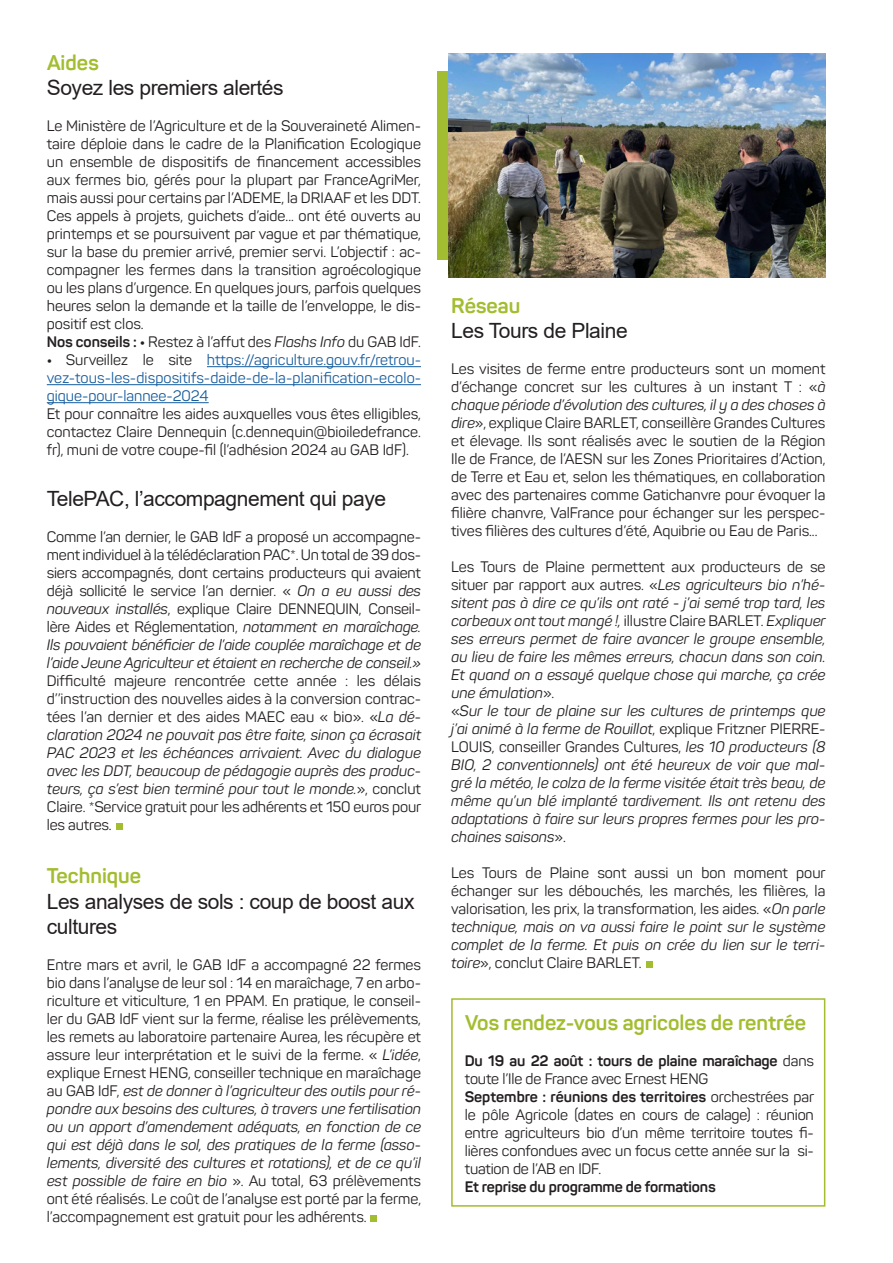
<style>
.page{position:relative;width:893px;height:1263px;background:#fff}
.page>*{position:absolute;margin:0;border:0;box-sizing:border-box;transform-origin:0 0}
.t1{font:21px/25.2px "Arial";letter-spacing:-.02em;color:#231f20}
.t2{font:700 21px "Panton";color:#a2bd2f}
.t3{font:15px/18px "Panton";color:#231f20;text-align:justify}
.t4{font:italic 15px/18px "Panton";color:#231f20;text-align:justify}
.t5{font:15px/18px "Panton";letter-spacing:.01em;color:#175d9e;text-align:justify}
.t6{font:700 15px/18px "Panton";letter-spacing:-.01em;color:#231f20}
.s1{font-weight:700}
.s2{font-style:italic}
.s3{font-weight:700;color:#231f20}
.s4{color:#231f20}
.s5{font-style:normal}
.s6{font-weight:400}
</style>
<div class="page">
<div style="left:437px;top:71px;width:11px;height:188px;background:#a2bd2f"></div>
<img style="left:448px;top:54px;width:377px;height:223px">
<hr style="left:207px;top:366px;width:214px;height:1px;background:#175d9e">
<hr style="left:47px;top:384px;width:374px;height:1px;background:#175d9e">
<hr style="left:47px;top:402px;width:162px;height:1px;background:#175d9e">
<div style="left:451px;top:998px;width:374px;height:208px;border:2px solid #a2bd2f"></div>
<svg style="left:646px;top:961px;width:7px;height:7px"></svg>
<svg style="left:370px;top:1215px;width:7px;height:6px"></svg>
<svg style="left:116px;top:823px;width:6px;height:7px"></svg>
<p class="t2" style="left:47px;top:50px;width:53px">Aides</p>
<p class="t1" style="left:47px;top:75px;width:238px">Soyez les premiers alertés</p>
<p class="t3" style="left:47px;top:117px;width:376px">Le Ministère de l’Agriculture et de la Souveraineté Alimen&shy;taire déploie dans le cadre de la Planification Ecologique un ensemble de dispositifs de financement accessibles aux fermes bio, gérés pour la plupart par FranceAgriMer, mais aussi pour certains par l’ADEME, la DRIAAF et les DDT.<br>Ces appels à projets, guichets d’aide... ont été ouverts au printemps et se poursuivent par vague et par thématique, sur la base du premier arrivé, premier servi. L’objectif : ac&shy;compagner les fermes dans la transition agroécologique ou les plans d’urgence. En quelques jours, parfois quelques heures selon la demande et la taille de l’enveloppe, le dis&shy;positif est clos.</p>
<p class="t3" style="left:47px;top:333px;width:376px"><span class="s1">Nos conseils : •</span> Restez à l’affut des <span class="s2">Flashs Info</span> du GAB IdF.</p>
<p class="t5" style="left:47px;top:351px;width:376px"><span class="s3">•</span> <span class="s4">Surveillez le site</span> https://agriculture.gouv.fr/retrou&shy;vez-tous-les-dispositifs-daide-de-la-planification-ecolo&shy;gique-pour-lannee-2024</p>
<p class="t3" style="left:47px;top:405px;width:376px">Et pour connaître les aides auxquelles vous êtes elligibles, contactez Claire Dennequin (c.dennequin@bioiledefrance. fr), muni de votre coupe-fil (l’adhésion 2024 au GAB IdF).</p>
<p class="t1" style="left:47px;top:485px;width:341px">TelePAC, l’accompagnement qui paye</p>
<p class="t3" style="left:47px;top:527px;width:376px">Comme l’an dernier, le GAB IdF a proposé un accompagne&shy;ment individuel à la télédéclaration PAC*. Un total de 39 dos&shy;siers accompagnés, dont certains producteurs qui avaient déjà sollicité le service l’an dernier. « <span class="s2">On a eu aussi des nouveaux installés</span>, explique Claire DENNEQUIN, Conseil&shy;lère Aides et Réglementation, <span class="s2">notamment en maraîchage.<br>Ils pouvaient bénéficier de l’aide couplée maraîchage et de l’aide Jeune Agriculteur et étaient en recherche de conseil.»</span></p>
<p class="t3" style="left:47px;top:671px;width:376px">Difficulté majeure rencontrée cette année : les délais d’’instruction des nouvelles aides à la conversion contrac&shy;tées l’an dernier et des aides MAEC eau « bio». «<span class="s2">La dé&shy;claration 2024 ne pouvait pas être faite, sinon ça écrasait PAC 2023 et les échéances arrivaient. Avec du dialogue avec les DDT, beaucoup de pédagogie auprès des produc&shy;teurs, ça s’est bien terminé pour tout le monde.</span>», conclut Claire. *Service gratuit pour les adhérents et 150 euros pour les autres.</p>
<p class="t2" style="left:47px;top:863px;width:96px">Technique</p>
<p class="t1" style="left:47px;top:888px;width:369px">Les analyses de sols : coup de boost aux cultures</p>
<p class="t3" style="left:47px;top:955px;width:376px">Entre mars et avril, le GAB IdF a accompagné 22 fermes bio dans l’analyse de leur sol : 14 en maraîchage, 7 en arbo&shy;riculture et viticulture, 1 en PPAM. En pratique, le conseil&shy;ler du GAB IdF vient sur la ferme, réalise les prélèvements, les remets au laboratoire partenaire Aurea, les récupère et assure leur interprétation et le suivi de la ferme. « <span class="s2">L’idée</span>, explique Ernest HENG, conseiller technique en maraîchage au GAB IdF, <span class="s2">est de donner à l’agriculteur des outils pour ré&shy;pondre aux besoins des cultures, à travers une fertilisation ou un apport d’amendement adéquats, en fonction de ce qui est déjà dans le sol, des pratiques de la ferme (asso&shy;lements, diversité des cultures et rotations), et de ce qu’il est possible de faire en bio</span> ». Au total, 63 prélèvements ont été réalisés. Le coût de l’analyse est porté par la ferme, l’accompagnement est gratuit pour les adhérents.</p>
<p class="t2" style="left:451px;top:292px;width:71px">Réseau</p>
<p class="t1" style="left:451px;top:318px;width:178px">Les Tours de Plaine</p>
<p class="t3" style="left:451px;top:359px;width:376px">Les visites de ferme entre producteurs sont un moment d’échange concret sur les cultures à un instant T : «<span class="s2">à chaque période d’évolution des cultures, il y a des choses à dire</span>», explique Claire BARLET, conseillère Grandes Cultures et élevage. Ils sont réalisés avec le soutien de la Région Ile de France, de l’AESN sur les Zones Prioritaires d’Action, de Terre et Eau et, selon les thématiques, en collaboration avec des partenaires comme Gatichanvre pour évoquer la filière chanvre, ValFrance pour échanger sur les perspec&shy;tives filières des cultures d’été, Aquibrie ou Eau de Paris...</p>
<p class="t4" style="left:451px;top:557px;width:376px"><span class="s5">Les Tours de Plaine permettent aux producteurs de se situer par rapport aux autres. «</span>Les agriculteurs bio n’hé&shy;sitent pas à dire ce qu’ils ont raté - j’ai semé trop tard, les corbeaux ont tout mangé !, <span class="s5">illustre Claire BARLET.</span> Expliquer ses erreurs permet de faire avancer le groupe ensemble, au lieu de faire les mêmes erreurs, chacun dans son coin.<br>Et quand on a essayé quelque chose qui marche, ça crée une émulation<span class="s5">».</span></p>
<p class="t4" style="left:451px;top:701px;width:376px"><span class="s5">«</span>Sur le tour de plaine sur les cultures de printemps que j’ai animé à la ferme de Rouillot<span class="s5">, explique Fritzner PIERRE-LOUIS, conseiller Grandes Cultures,</span> les 10 producteurs (8<br>BIO, 2 conventionnels) ont été heureux de voir que mal&shy;gré la météo, le colza de la ferme visitée était très beau, de même qu’un blé implanté tardivement. Ils ont retenu des adaptations à faire sur leurs propres fermes pour les pro&shy;chaines saisons<span class="s5">».</span></p>
<p class="t3" style="left:451px;top:863px;width:376px">Les Tours de Plaine sont aussi un bon moment pour échanger sur les débouchés, les marchés, les filières, la valorisation, les prix, la transformation, les aides. «<span class="s2">On parle technique, mais on va aussi faire le point sur le système complet de la ferme. Et puis on crée du lien sur le terri&shy;toire</span>», conclut Claire BARLET.</p>
<p class="t2" style="left:465px;top:1009px;width:343px">Vos rendez-vous agricoles de rentrée</p>
<p class="t6" style="left:465px;top:1051px;width:351px">Du 19 au 22 août : tours de plaine maraîchage <span class="s6">dans toute l’Ile de France avec Ernest HENG</span></p>
<p class="t3" style="left:465px;top:1087px;width:351px"><span class="s1">Septembre : réunions des territoires</span> orchestrées par le pôle Agricole (dates en cours de calage) : réunion entre agriculteurs bio d’un même territoire toutes fi&shy;lières confondues avec un focus cette année sur la si&shy;tuation de l’AB en IDF.</p>
<p class="t6" style="left:465px;top:1177px;width:252px">Et reprise du programme de formations</p>
</div>
